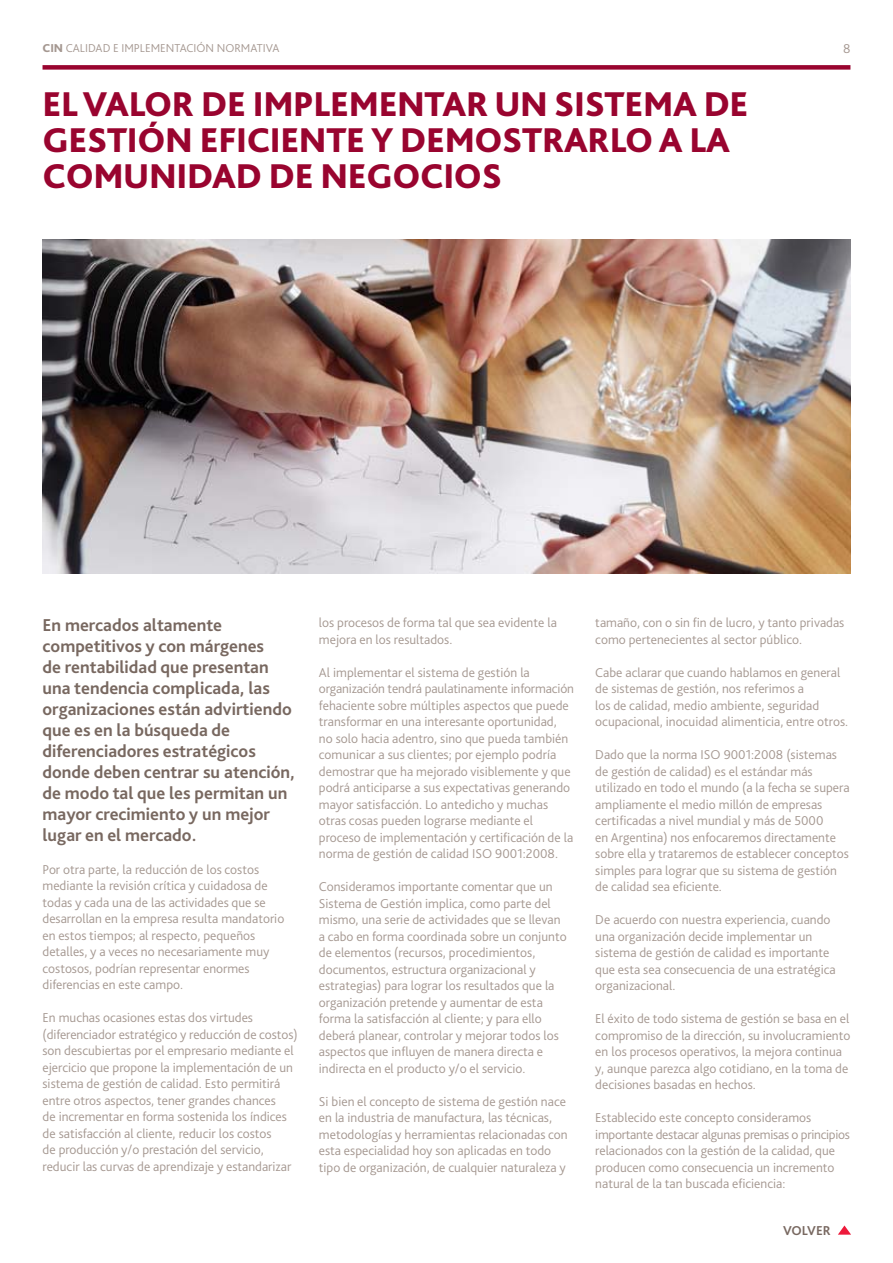
<style>
.page{position:relative;width:893px;height:1263px;background:#fff}
.page>*{position:absolute;margin:0;border:0;box-sizing:border-box;transform-origin:0 0}
.t1{font:800 36px/36px "Bliss Pro";letter-spacing:-.01em;color:#99042f}
.t2{font:700 18px/21px "Bliss Pro";color:#786860}
.t3{font:300 13.5px/16.5px "Bliss Pro";color:#a59891}
.t4{font:700 13.5px "Bliss Pro";color:#786860}
.t5{font:300 12px "Bliss Pro";letter-spacing:.12em;color:#a59891}
.s1{font-weight:800}
</style>
<div class="page">
<svg style="left:838px;top:1225px;width:13px;height:10px"></svg>
<div style="left:43px;top:65px;width:807px;height:5px;background:#99042f"></div>
<img style="left:43px;top:239px;width:807px;height:334px">
<p class="t5" style="left:43px;top:41px;width:87px"><span class="s1">CIN</span> Cali dad e implemen</p>
<p class="t5" style="left:174px;top:41px;width:107px">taci ón normativa</p>
<p class="t3" style="left:843px;top:40px;width:9px">8</p>
<h1 class="t1" style="left:43px;top:86px;width:707px">EL VALOR DE IMPLEMENTAR UN SISTEMA DE<br>GESTIÓN EFICIENTE Y DEMOSTRARLO A LA<br>COMUNIDAD DE NEGOCIOS</h1>
<p class="t2" style="left:43px;top:614px;width:254px">En mercados altamente competitivos y con márgenes<br>de rentabilidad que presentan una tendencia complicada, las organizaciones están advirtiendo que es en la búsqueda de diferenciadores estratégicos donde deben centrar su atención, de modo tal que les permitan un mayor crecimiento y un mejor lugar en el mercado.</p>
<p class="t3" style="left:43px;top:861px;width:243px">Por otra parte, la reducción de los costos mediante la revisión crítica y cuidadosa de todas y cada una de las actividades que se desarrollan en la empresa resulta mandatorio en estos tiempos; al respecto, pequeños detalles, y a veces no necesariamente muy costosos, podrían representar enormes diferencias en este campo.</p>
<p class="t3" style="left:43px;top:1009px;width:257px">En muchas ocasiones estas dos virtudes (diferenciador estratégico y reducción de costos) son descubiertas por el empresario mediante el ejercicio que propone la implementación de un sistema de gestión de calidad. Esto permitirá entre otros aspectos, tener grandes chances<br>de incrementar en forma sostenida los índices de satisfacción al cliente, reducir los costos<br>de producción y/o prestación del servicio, reducir las curvas de aprendizaje y estandarizar</p>
<p class="t3" style="left:319px;top:614px;width:239px">los procesos de forma tal que sea evidente la mejora en los resultados.</p>
<p class="t3" style="left:319px;top:664px;width:257px">Al implementar el sistema de gestión la organización tendrá paulatinamente información fehaciente sobre múltiples aspectos que puede transformar en una interesante oportunidad,<br>no solo hacia adentro, sino que pueda también comunicar a sus clientes; por ejemplo podría demostrar que ha mejorado visiblemente y que podrá anticiparse a sus expectativas generando mayor satisfacción. Lo antedicho y muchas otras cosas pueden lograrse mediante el proceso de implementación y certificación de la norma de gestión de calidad ISO 9001:2008.</p>
<p class="t3" style="left:319px;top:878px;width:249px">Consideramos importante comentar que un Sistema de Gestión implica, como parte del mismo, una serie de actividades que se llevan a cabo en forma coordinada sobre un conjunto de elementos (recursos, procedimientos, documentos, estructura organizacional y estrategias) para lograr los resultados que la organización pretende y aumentar de esta forma la satisfacción al cliente; y para ello deberá planear, controlar y mejorar todos los aspectos que influyen de manera directa e indirecta en el producto y/o el servicio.</p>
<p class="t3" style="left:319px;top:1093px;width:250px">Si bien el concepto de sistema de gestión nace en la industria de manufactura, las técnicas, metodologías y herramientas relacionadas con esta especialidad hoy son aplicadas en todo tipo de organización, de cualquier naturaleza y</p>
<p class="t3" style="left:595px;top:614px;width:251px">tamaño, con o sin fin de lucro, y tanto privadas como pertenecientes al sector público.</p>
<p class="t3" style="left:595px;top:664px;width:254px">Cabe aclarar que cuando hablamos en general de sistemas de gestión, nos referimos a<br>los de calidad, medio ambiente, seguridad ocupacional, inocuidad alimenticia, entre otros.</p>
<p class="t3" style="left:595px;top:746px;width:256px">Dado que la norma ISO 9001:2008 (sistemas de gestión de calidad) es el estándar más utilizado en todo el mundo (a la fecha se supera ampliamente el medio millón de empresas certificadas a nivel mundial y más de 5000<br>en Argentina) nos enfocaremos directamente sobre ella y trataremos de establecer conceptos simples para lograr que su sistema de gestión de calidad sea eficiente.</p>
<p class="t3" style="left:595px;top:911px;width:242px">De acuerdo con nuestra experiencia, cuando una organización decide implementar un sistema de gestión de calidad es importante que esta sea consecuencia de una estratégica organizacional.</p>
<p class="t3" style="left:595px;top:1010px;width:257px">El éxito de todo sistema de gestión se basa en el compromiso de la dirección, su involucramiento en los procesos operativos, la mejora continua y, aunque parezca algo cotidiano, en la toma de decisiones basadas en hechos.</p>
<p class="t3" style="left:595px;top:1109px;width:256px">Establecido este concepto consideramos importante destacar algunas premisas o principios relacionados con la gestión de la calidad, que producen como consecuencia un incremento natural de la tan buscada eficiencia:</p>
<p class="t4" style="left:783px;top:1222px;width:41px">volver</p>
</div>
